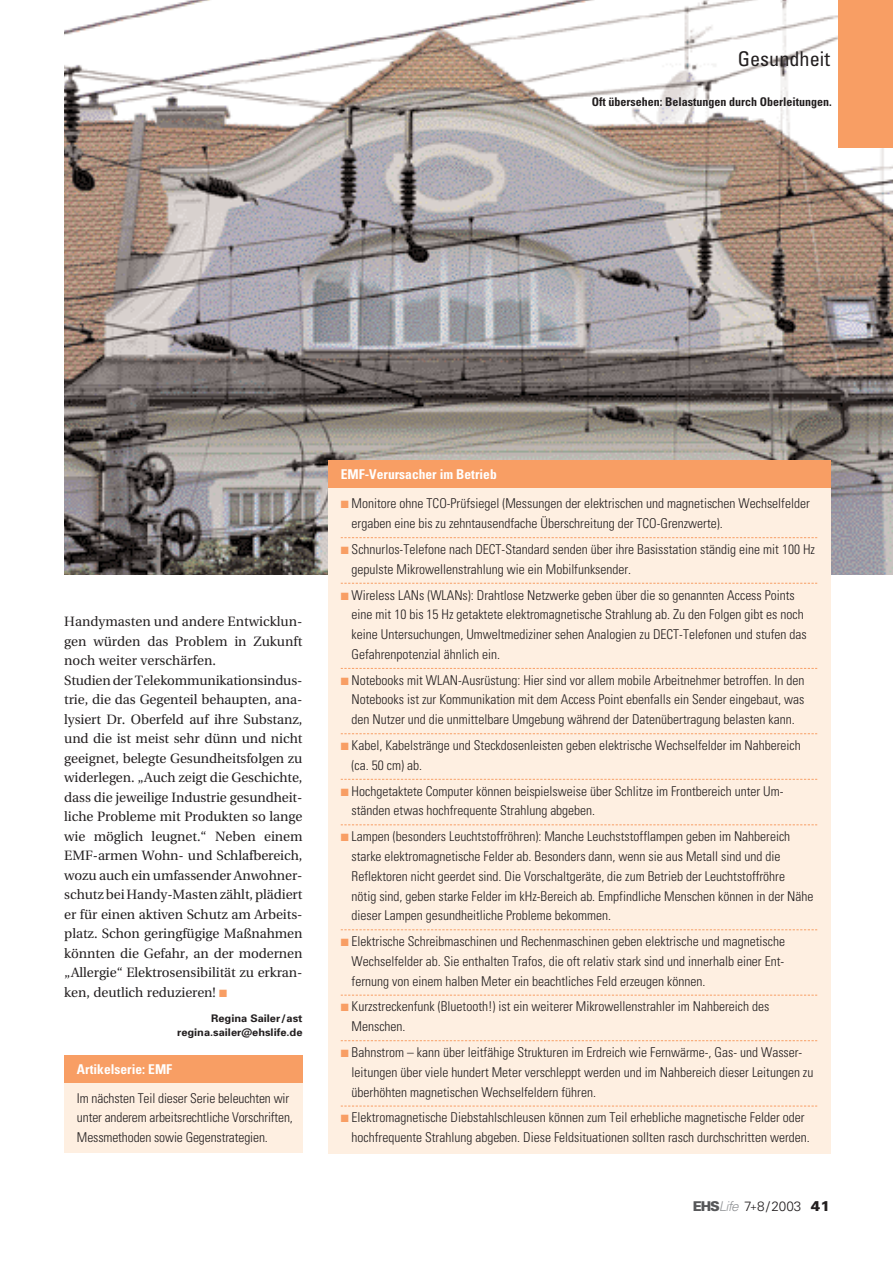
<style>
.page{position:relative;width:893px;height:1263px;background:#fff}
.page>*{position:absolute;margin:0;border:0;box-sizing:border-box;transform-origin:0 0}
.t1{font:condensed 20.25px "Univers";color:#231f20}
.t2{font:300 condensed 13.5px/19.8px "Univers";color:#231f20}
.t3{font:13.5px/19.5px "Utopia";letter-spacing:-.005em;color:#231f20}
.t4{font:700 condensed 13.5px "Univers";color:#fff}
.t5{font:300 13.5px "Univers";color:#231f20}
.t6{font:700 condensed 12px "Univers";color:#231f20}
.t7{font:700 10.5px/13.5px "Univers";color:#231f20;text-align:right;scale:1.05 1}
.s1{color:#f89e64}
.s2{font-weight:900;color:#57585a}
.s3{font-style:italic;color:#939598}
.s4{font-size:10.5px}
.s5{font-weight:900;font-size:14.25px}
</style>
<div class="page">
<img style="left:64px;top:0;width:828px;height:574px">
<div style="left:838px;top:0;width:54px;height:148px;background:#f89e64"></div>
<div style="left:64px;top:1055px;width:238px;height:98px;background:#feefe1"></div>
<div style="left:64px;top:1055px;width:238px;height:28px;background:#f89e64"></div>
<div style="left:328px;top:460px;width:502px;height:693px;background:#feefe1"></div>
<div style="left:328px;top:460px;width:502px;height:28px;background:#f89e64"></div>
<svg style="left:341px;top:537px;width:476px;height:1px"></svg>
<svg style="left:341px;top:583px;width:476px;height:1px"></svg>
<svg style="left:341px;top:668px;width:476px;height:1px"></svg>
<svg style="left:341px;top:733px;width:476px;height:1px"></svg>
<svg style="left:341px;top:779px;width:476px;height:1px"></svg>
<svg style="left:341px;top:824px;width:476px;height:1px"></svg>
<svg style="left:341px;top:929px;width:476px;height:1px"></svg>
<svg style="left:341px;top:995px;width:476px;height:1px"></svg>
<svg style="left:341px;top:1040px;width:476px;height:1px"></svg>
<svg style="left:341px;top:1106px;width:476px;height:1px"></svg>
<h1 class="t1" style="left:737px;top:51px;width:94px">Gesundheit</h1>
<p class="t6" style="left:591px;top:98px;width:241px">Oft übersehen: Belastungen durch Oberleitungen.</p>
<p class="t3" style="left:64px;top:613px;width:240px">Handymasten und andere Entwicklun&shy;gen würden das Problem in Zukunft noch weiter verschärfen.<br>Studien der Telekommunikationsindus&shy;trie, die das Gegenteil behaupten, ana&shy;lysiert Dr. Oberfeld auf ihre Substanz, und die ist meist sehr dünn und nicht geeignet, belegte Gesundheitsfolgen zu widerlegen. „Auch zeigt die Geschichte, dass die jeweilige Industrie gesundheit&shy;liche Probleme mit Produkten so lange wie möglich leugnet.“ Neben einem EMF-armen Wohn- und Schlafbereich, wozu auch ein umfassender Anwohner&shy;schutz bei Handy-Masten zählt, plädiert er für einen aktiven Schutz am Arbeits&shy;platz. Schon geringfügige Maßnahmen könnten die Gefahr, an der modernen „Allergie“ Elektrosensibilität zu erkran&shy;ken, deutlich reduzieren! <span class="s1">■</span></p>
<p class="t7" style="left:177px;top:1013px;width:121px">Regina Sailer/ast regina.sailer@ehslife.de</p>
<p class="t4" style="left:77px;top:1064px;width:97px">Artikelserie: EMF</p>
<p class="t2" style="left:77px;top:1089px;width:217px">Im nächsten Teil dieser Serie beleuchten wir unter anderem arbeitsrechtliche Vorschriften,<br>Messmethoden sowie Gegenstrategien.</p>
<p class="t4" style="left:341px;top:469px;width:157px">EMF-Verursacher im Betrieb</p>
<p class="t2" style="left:351px;top:495px;width:459px;text-indent:-11px"><span class="s1">■</span> Monitore ohne TCO-Prüfsiegel (Messungen der elektrischen und magnetischen Wechselfelder ergaben eine bis zu zehntausendfache Überschreitung der TCO-Grenzwerte).</p>
<p class="t2" style="left:351px;top:541px;width:465px;text-indent:-11px"><span class="s1">■</span> Schnurlos-Telefone nach DECT-Standard senden über ihre Basisstation ständig eine mit 100 Hz gepulste Mikrowellenstrahlung wie ein Mobilfunksender.</p>
<p class="t2" style="left:351px;top:586px;width:456px;text-indent:-11px"><span class="s1">■</span> Wireless LANs (WLANs): Drahtlose Netzwerke geben über die so genannten Access Points eine mit 10 bis 15 Hz getaktete elektromagnetische Strahlung ab. Zu den Folgen gibt es noch keine Untersuchungen, Umweltmediziner sehen Analogien zu DECT-Telefonen und stufen das Gefahrenpotenzial ähnlich ein.</p>
<p class="t2" style="left:351px;top:671px;width:454px;text-align:justify;text-indent:-11px"><span class="s1">■</span> Notebooks mit WLAN-Ausrüstung: Hier sind vor allem mobile Arbeitnehmer betroffen. In den Notebooks ist zur Kommunikation mit dem Access Point ebenfalls ein Sender eingebaut, was den Nutzer und die unmittelbare Umgebung während der Datenübertragung belasten kann.</p>
<p class="t2" style="left:351px;top:737px;width:450px;text-indent:-11px"><span class="s1">■</span> Kabel, Kabelstränge und Steckdosenleisten geben elektrische Wechselfelder im Nahbereich (ca. 50 cm) ab.</p>
<p class="t2" style="left:351px;top:782px;width:433px;text-indent:-11px"><span class="s1">■</span> Hochgetaktete Computer können beispielsweise über Schlitze im Frontbereich unter Um&shy;ständen etwas hochfrequente Strahlung abgeben.</p>
<p class="t2" style="left:351px;top:828px;width:463px;text-indent:-11px"><span class="s1">■</span> Lampen (besonders Leuchtstoffröhren): Manche Leuchststofflampen geben im Nahbereich starke elektromagnetische Felder ab. Besonders dann, wenn sie aus Metall sind und die Reflektoren nicht geerdet sind. Die Vorschaltgeräte, die zum Betrieb der Leuchtstoffröhre<br>nötig sind, geben starke Felder im kHz-Bereich ab. Empfindliche Menschen können in der Nähe dieser Lampen gesundheitliche Probleme bekommen.</p>
<p class="t2" style="left:351px;top:933px;width:435px;text-align:justify;text-indent:-11px"><span class="s1">■</span> Elektrische Schreibmaschinen und Rechenmaschinen geben elektrische und magnetische Wechselfelder ab. Sie enthalten Trafos, die oft relativ stark sind und innerhalb einer Ent&shy;fernung von einem halben Meter ein beachtliches Feld erzeugen können.</p>
<p class="t2" style="left:351px;top:998px;width:419px;text-indent:-11px"><span class="s1">■</span> Kurzstreckenfunk (Bluetooth!) ist ein weiterer Mikrowellenstrahler im Nahbereich des<br>Menschen.</p>
<p class="t2" style="left:351px;top:1044px;width:463px;text-indent:-11px"><span class="s1">■</span> Bahnstrom – kann über leitfähige Strukturen im Erdreich wie Fernwärme-, Gas- und Wasser&shy;leitungen über viele hundert Meter verschleppt werden und im Nahbereich dieser Leitungen zu überhöhten magnetischen Wechselfeldern führen.</p>
<p class="t2" style="left:351px;top:1109px;width:459px;text-indent:-11px"><span class="s1">■</span> Elektromagnetische Diebstahlschleusen können zum Teil erhebliche magnetische Felder oder hochfrequente Strahlung abgeben. Diese Feldsituationen sollten rasch durchschritten werden.</p>
<p class="t5" style="left:693px;top:1202px;width:139px"><span class="s2">EHS</span><span class="s3">Life</span> 7<span class="s4">+</span>8/2003 <span class="s5">41</span></p>
</div>
